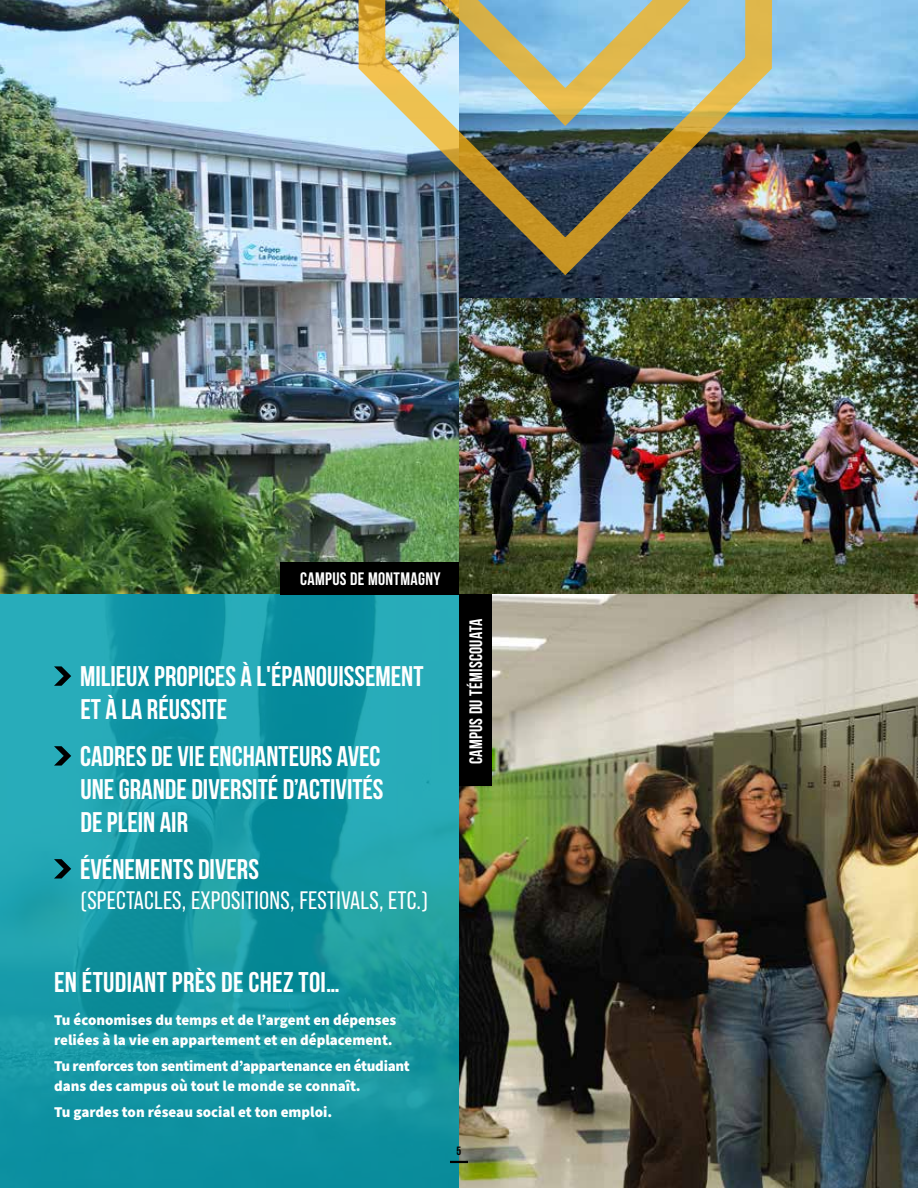
<style>
.page{position:relative;width:918px;height:1188px;background:#fff}
.page>*{position:absolute;margin:0;border:0;box-sizing:border-box;transform-origin:0 0}
.t1{font:700 28.5px "Bebas Neue";letter-spacing:.01em;color:#fff}
.t2{font:700 28.35px/33.2px "Bebas Neue";color:#fff}
.t3{font:25.2px "Bebas Neue Pro";letter-spacing:.01em;color:#fff}
.t4{font:700 18px "Bebas Neue";letter-spacing:.02em;color:#fff}
.t5{font:900 15px/19.5px "Source Sans Pro";color:#fff}
.t6{font:900 15px/19.5px "Source Sans Pro";letter-spacing:-.02em;color:#fff}
.t7{font:700 12px "Bebas Neue";color:#000}
</style>
<div class="page">
<img style="left:0;top:0;width:918px;height:1188px">
<div style="left:459px;top:594px;width:33px;height:191px;background:#000"></div>
<svg style="left:0;top:594px;width:459px;height:594px;background:#1799a6"></svg>
<svg style="left:54px;top:666px;width:17px;height:20px"></svg>
<svg style="left:54px;top:746px;width:17px;height:20px"></svg>
<svg style="left:54px;top:859px;width:17px;height:20px"></svg>
<svg style="left:450px;top:1161px;width:18px;height:2px"></svg>
<div style="left:281px;top:562px;width:178px;height:32px;background:#000"></div>
<img style="left:357px;top:0;width:417px;height:277px">
<p class="t4" style="left:300px;top:569px;width:142px">CAMPUS DE MONTMAGNY</p>
<p class="t2" style="left:80px;top:659px;width:345px">MILIEUX PROPICES À L'ÉPANOUISSEMENT<br>ET À LA RÉUSSITE</p>
<p class="t2" style="left:80px;top:739px;width:305px;text-align:justify">CADRES DE VIE ENCHANTEURS AVEC UNE GRANDE DIVERSITÉ D’ACTIVITÉS DE PLEIN AIR</p>
<p class="t2" style="left:80px;top:852px;width:180px">ÉVÉNEMENTS DIVERS</p>
<p class="t3" style="left:80px;top:886px;width:349px">(SPECTACLES, EXPOSITIONS, FESTIVALS, ETC.)</p>
<p class="t4" style="left:466px;top:764px;width:147px;rotate:-90deg">CAMPUS DU TÉMISCOUATA</p>
<p class="t1" style="left:54px;top:967px;width:287px">EN ÉTUDIANT PRÈS DE CHEZ TOI…</p>
<p class="t5" style="left:54px;top:1011px;width:344px">Tu économises du temps et de l’argent en dépenses reliées à la vie en appartement et en déplacement.</p>
<p class="t6" style="left:54px;top:1057px;width:357px">Tu renforces ton sentiment d’appartenance en étudiant dans des campus où tout le monde se connaît.</p>
<p class="t5" style="left:54px;top:1103px;width:280px">Tu gardes ton réseau social et ton emploi.</p>
<p class="t7" style="left:457px;top:1144px;width:6px">5</p>
</div>
